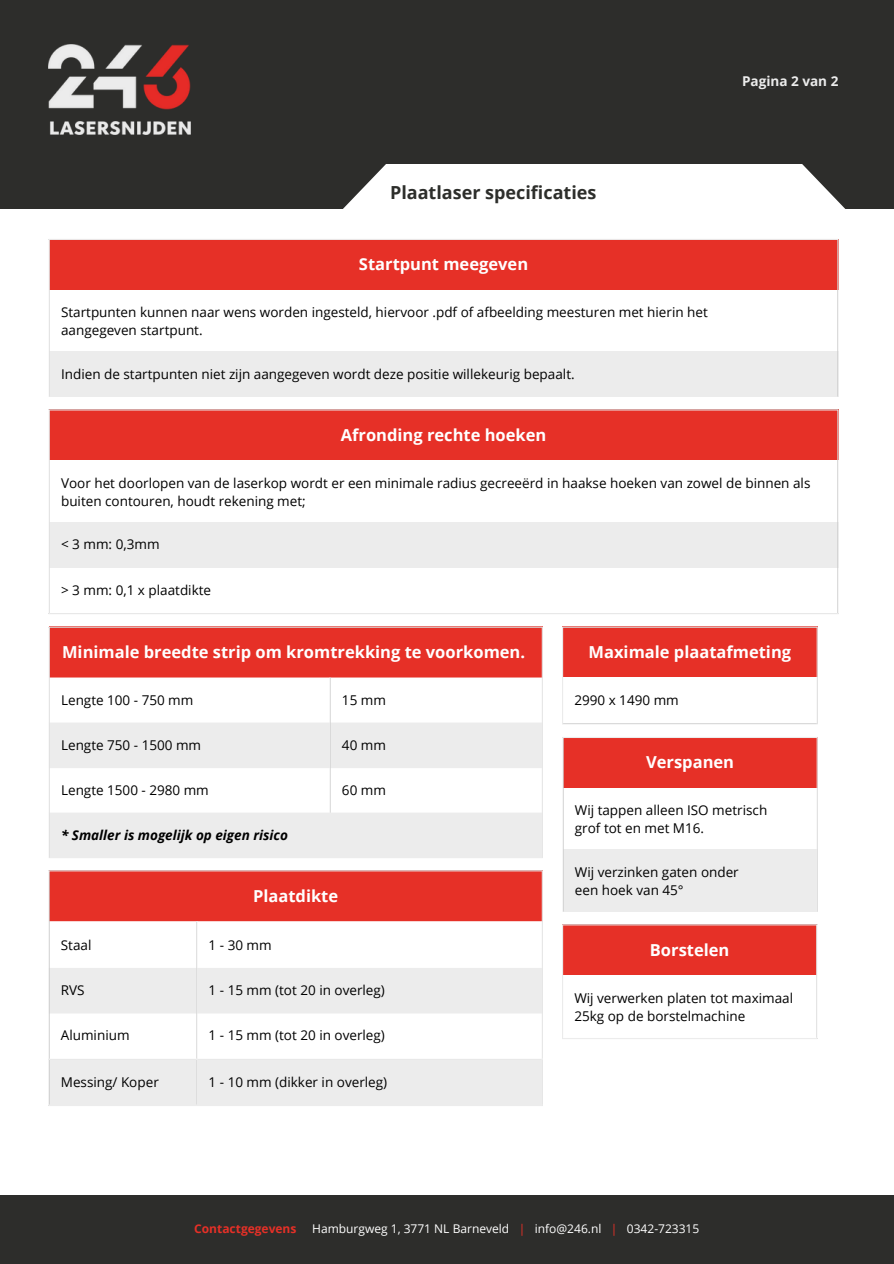
<style>
.page{position:relative;width:894px;height:1264px;background:#fff}
.page>*{position:absolute;margin:0;border:0;box-sizing:border-box;transform-origin:0 0}
.t1{font:700 18px "Open Sans";color:#2d2e2b}
.t2{font:700 16.5px "Open Sans";color:#fff}
.t3{font:13.5px/18px "Open Sans";color:#000}
.t4{font:italic 700 13.5px "Open Sans";color:#000}
.t5{font:700 13.5px "Open Sans";color:#ececec}
.t6{font:12px "Open Sans";color:#fff}
.t7{font:700 12px "Open Sans";color:#e63027}
.s1{color:#e63027}
</style>
<div class="page">
<div style="left:0;top:0;width:893px;height:209px;background:#2d2d2b"></div>
<svg style="left:343px;top:164px;width:503px;height:45px;background:#ececec"></svg>
<img style="left:49px;top:44px;width:142px;height:90px">
<div style="left:0;top:1194px;width:893px;height:69px;background:#2d2d2b"></div>
<div style="left:49px;top:239px;width:789px;height:51px;background:#e63027"></div>
<div style="left:49px;top:352px;width:789px;height:45px;background:#ececec"></div>
<hr style="left:49px;top:240px;width:1px;height:157px;background:#ececec">
<hr style="left:837px;top:240px;width:1px;height:157px;background:#ececec">
<hr style="left:49px;top:239px;width:789px;height:1px;background:#ececec">
<div style="left:49px;top:409px;width:789px;height:52px;background:#e63027"></div>
<div style="left:49px;top:460px;width:789px;height:63px;background:#fff"></div>
<div style="left:49px;top:522px;width:789px;height:46px;background:#ececec"></div>
<hr style="left:49px;top:410px;width:1px;height:203px;background:#ececec">
<hr style="left:837px;top:410px;width:1px;height:203px;background:#ececec">
<hr style="left:49px;top:409px;width:789px;height:1px;background:#ececec">
<hr style="left:49px;top:613px;width:789px;height:1px;background:#ececec">
<div style="left:49px;top:627px;width:493px;height:51px;background:#e63027"></div>
<svg style="left:50px;top:677px;width:491px;height:45px"></svg>
<svg style="left:49px;top:722px;width:493px;height:136px;fill:#ececec"></svg>
<hr style="left:49px;top:627px;width:1px;height:230px;background:#ececec">
<hr style="left:329px;top:677px;width:1px;height:135px;background:#ececec">
<hr style="left:541px;top:627px;width:1px;height:230px;background:#ececec">
<hr style="left:49px;top:626px;width:493px;height:1px;background:#ececec">
<div style="left:562px;top:627px;width:255px;height:51px;background:#e63027"></div>
<div style="left:562px;top:677px;width:255px;height:47px;background:#fff"></div>
<hr style="left:562px;top:627px;width:1px;height:96px;background:#ececec">
<hr style="left:816px;top:627px;width:1px;height:96px;background:#ececec">
<hr style="left:562px;top:626px;width:255px;height:1px;background:#ececec">
<hr style="left:562px;top:723px;width:255px;height:1px;background:#ececec">
<div style="left:49px;top:870px;width:493px;height:51px;background:#e63027"></div>
<svg style="left:50px;top:921px;width:491px;height:1px"></svg>
<svg style="left:50px;top:968px;width:491px;height:136px;fill:#ececec"></svg>
<hr style="left:48px;top:871px;width:2px;height:233px;background:#ececec">
<hr style="left:196px;top:921px;width:1px;height:183px;background:#ececec">
<hr style="left:541px;top:871px;width:1px;height:233px;background:#ececec">
<hr style="left:48px;top:870px;width:494px;height:1px;background:#ececec">
<hr style="left:48px;top:1058px;width:494px;height:1px;background:#ececec">
<hr style="left:48px;top:1104px;width:494px;height:2px;background:#ececec">
<div style="left:562px;top:737px;width:255px;height:51px;background:#e63027"></div>
<div style="left:562px;top:787px;width:255px;height:63px;background:#fff"></div>
<div style="left:562px;top:849px;width:255px;height:63px;background:#ececec"></div>
<hr style="left:562px;top:738px;width:1px;height:173px;background:#ececec">
<hr style="left:816px;top:738px;width:1px;height:173px;background:#ececec">
<hr style="left:562px;top:737px;width:255px;height:1px;background:#ececec">
<div style="left:562px;top:924px;width:254px;height:51px;background:#e63027"></div>
<hr style="left:562px;top:925px;width:1px;height:112px;background:#ececec">
<hr style="left:815px;top:925px;width:2px;height:112px;background:#ececec">
<hr style="left:562px;top:924px;width:255px;height:1px;background:#ececec">
<hr style="left:562px;top:1037px;width:255px;height:2px;background:#ececec">
<p class="t5" style="left:741px;top:72px;width:98px">Pagina 2 van 2</p>
<p class="t1" style="left:390px;top:180px;width:208px">Plaatlaser specificaties</p>
<p class="t2" style="left:359px;top:253px;width:171px">Startpunt meegeven</p>
<p class="t3" style="left:61px;top:303px;width:648px">Startpunten kunnen naar wens worden ingesteld, hiervoor .pdf of afbeelding meesturen met hierin het</p>
<p class="t3" style="left:61px;top:321px;width:143px">aangegeven startpunt.</p>
<p class="t3" style="left:61px;top:365px;width:515px">Indien de startpunten niet zijn aangegeven wordt deze positie willekeurig bepaalt.</p>
<p class="t2" style="left:340px;top:423px;width:207px">Afronding rechte hoeken</p>
<p class="t3" style="left:61px;top:473px;width:750px">Voor het doorlopen van de laserkop wordt er een minimale radius gecreeërd in haakse hoeken van zowel de binnen als buiten contouren, houdt rekening met;</p>
<p class="t3" style="left:61px;top:535px;width:100px">&lt; 3 mm: 0,3mm</p>
<p class="t3" style="left:61px;top:580px;width:151px">&gt; 3 mm: 0,1 x plaatdikte</p>
<p class="t2" style="left:62px;top:640px;width:464px">Minimale breedte strip om kromtrekking te voorkomen.</p>
<p class="t3" style="left:61px;top:690px;width:134px">Lengte 100 - 750 mm</p>
<p class="t3" style="left:342px;top:690px;width:46px">15 mm</p>
<p class="t3" style="left:61px;top:735px;width:141px">Lengte 750 - 1500 mm</p>
<p class="t3" style="left:342px;top:735px;width:46px">40 mm</p>
<p class="t3" style="left:61px;top:780px;width:149px">Lengte 1500 - 2980 mm</p>
<p class="t3" style="left:342px;top:780px;width:46px">60 mm</p>
<p class="t4" style="left:61px;top:825px;width:228px">* Smaller is mogelijk op eigen risico</p>
<p class="t2" style="left:253px;top:884px;width:87px">Plaatdikte</p>
<p class="t3" style="left:61px;top:935px;width:32px">Staal</p>
<p class="t3" style="left:208px;top:935px;width:65px">1 - 30 mm</p>
<p class="t3" style="left:61px;top:980px;width:25px">RVS</p>
<p class="t3" style="left:208px;top:980px;width:178px">1 - 15 mm (tot 20 in overleg)</p>
<p class="t3" style="left:61px;top:1025px;width:70px">Aluminium</p>
<p class="t3" style="left:208px;top:1025px;width:178px">1 - 15 mm (tot 20 in overleg)</p>
<p class="t3" style="left:61px;top:1072px;width:99px">Messing/ Koper</p>
<p class="t3" style="left:208px;top:1072px;width:180px">1 - 10 mm (dikker in overleg)</p>
<p class="t2" style="left:588px;top:640px;width:204px">Maximale plaatafmeting</p>
<p class="t3" style="left:574px;top:690px;width:106px">2990 x 1490 mm</p>
<p class="t2" style="left:646px;top:750px;width:89px">Verspanen</p>
<p class="t3" style="left:574px;top:800px;width:194px">Wij tappen alleen ISO metrisch</p>
<p class="t3" style="left:574px;top:818px;width:131px">grof tot en met M16.</p>
<p class="t3" style="left:574px;top:862px;width:165px">Wij verzinken gaten onder</p>
<p class="t3" style="left:574px;top:880px;width:110px">een hoek van 45°</p>
<p class="t2" style="left:649px;top:938px;width:81px">Borstelen</p>
<p class="t3" style="left:574px;top:988px;width:220px">Wij verwerken platen tot maximaal<br>25kg op de borstelmachine</p>
<h1 class="t7" style="left:194px;top:1220px;width:104px">Contactgegevens</h1>
<h1 class="t6" style="left:312px;top:1220px;width:388px">Hamburgweg 1, 3771 NL Barneveld <span class="s1">|</span> info@246.nl <span class="s1">|</span> 0342-723315</h1>
</div>
